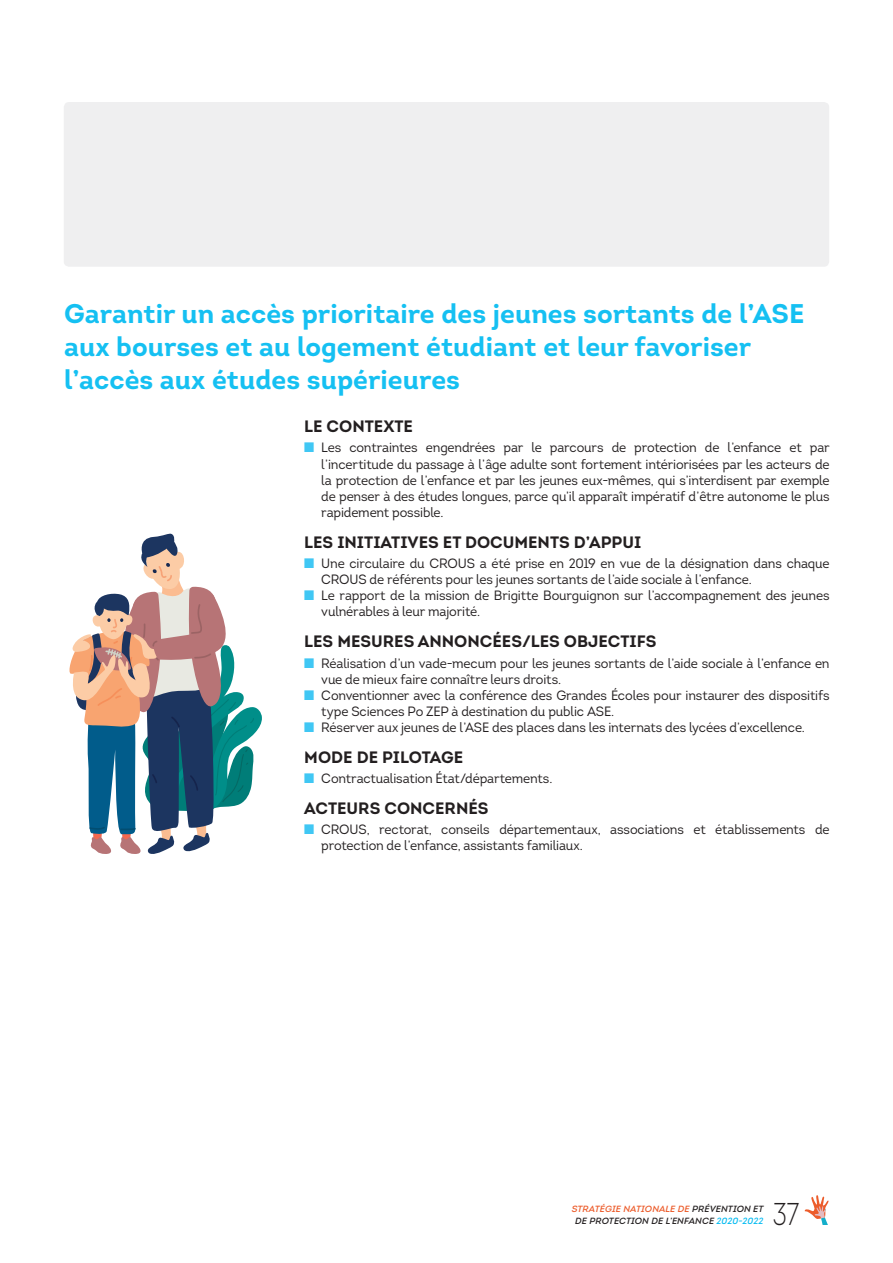
<style>
.page{position:relative;width:893px;height:1263px;background:#fff}
.page>*{position:absolute;margin:0;border:0;box-sizing:border-box;transform-origin:0 0}
.t1{font:300 31.5px "Intro";color:#231f20;scale:.8 1}
.t2{font:700 27px/33px "Intro";color:#15c0f2}
.t3{font:700 16.5px "Intro";color:#231f20}
.t4{font:13.5px/16px "Intro";letter-spacing:-.01em;color:#231f20;scale:.95 1}
.t5{font:italic 600 9px/12px "Intro";letter-spacing:.01em;color:#231f20;text-align:center}
.s1{color:#40c7f4}
.s2{color:#ec5c2b}
.s3{color:#00baf1}
</style>
<div class="page">
<svg style="left:804px;top:1195px;width:25px;height:30px"></svg>
<svg style="left:69px;top:533px;width:193px;height:321px"></svg>
<div style="left:64px;top:102px;width:765px;height:165px;background:#efeff0;border-radius:5px"></div>
<h2 class="t2" style="left:64px;top:297px;width:742px">Garantir un accès prioritaire des jeunes sortants de l’ASE aux bourses et au logement étudiant et leur favoriser l’accès aux études supérieures</h2>
<p class="t3" style="left:304px;top:416px;width:110px">LE CONTEXTE</p>
<p class="t4" style="left:321px;top:440px;width:537px;text-align:justify;text-indent:-17px"><span class="s1">■</span> Les contraintes engendrées par le parcours de protection de l’enfance et par l’incertitude du passage à l’âge adulte sont fortement intériorisées par les acteurs de la protection de l’enfance et par les jeunes eux-mêmes, qui s’interdisent par exemple de penser à des études longues, parce qu’il apparaît impératif d’être autonome le plus rapidement possible.</p>
<p class="t3" style="left:304px;top:531px;width:339px">LES INITIATIVES ET DOCUMENTS D’APPUI</p>
<p class="t4" style="left:321px;top:555px;width:537px;text-indent:-17px"><span class="s1">■</span> Une circulaire du CROUS a été prise en 2019 en vue de la désignation dans chaque<br>CROUS de référents pour les jeunes sortants de l’aide sociale à l’enfance.</p>
<p class="t4" style="left:321px;top:587px;width:537px;text-indent:-17px"><span class="s1">■</span> Le rapport de la mission de Brigitte Bourguignon sur l’accompagnement des jeunes vulnérables à leur majorité.</p>
<p class="t3" style="left:304px;top:631px;width:354px">LES MESURES ANNONCÉES/LES OBJECTIFS</p>
<p class="t4" style="left:321px;top:655px;width:537px;text-indent:-17px"><span class="s1">■</span> Réalisation d’un vade-mecum pour les jeunes sortants de l’aide sociale à l’enfance en vue de mieux faire connaître leurs droits.</p>
<p class="t4" style="left:321px;top:687px;width:537px;text-indent:-17px"><span class="s1">■</span> Conventionner avec la conférence des Grandes Écoles pour instaurer des dispositifs type Sciences Po ZEP à destination du public ASE.</p>
<p class="t4" style="left:304px;top:719px;width:528px"><span class="s1">■</span> Réserver aux jeunes de l’ASE des places dans les internats des lycées d’excellence.</p>
<p class="t3" style="left:304px;top:746px;width:161px">MODE DE PILOTAGE</p>
<p class="t4" style="left:304px;top:770px;width:263px"><span class="s1">■</span> Contractualisation État/départements.</p>
<p class="t3" style="left:304px;top:798px;width:186px">ACTEURS CONCERNÉS</p>
<p class="t4" style="left:321px;top:821px;width:537px;text-indent:-17px"><span class="s1">■</span> CROUS, rectorat, conseils départementaux, associations et établissements de protection de l’enfance, assistants familiaux.</p>
<p class="t5" style="left:572px;top:1203px;width:193px"><span class="s2">STRATÉGIE NATIONALE DE</span> PRÉVENTION ET<br>DE PROTECTION DE L’ENFANCE <span class="s3">2020-2022</span></p>
<h1 class="t1" style="left:772px;top:1194px;width:35px">37</h1>
</div>
